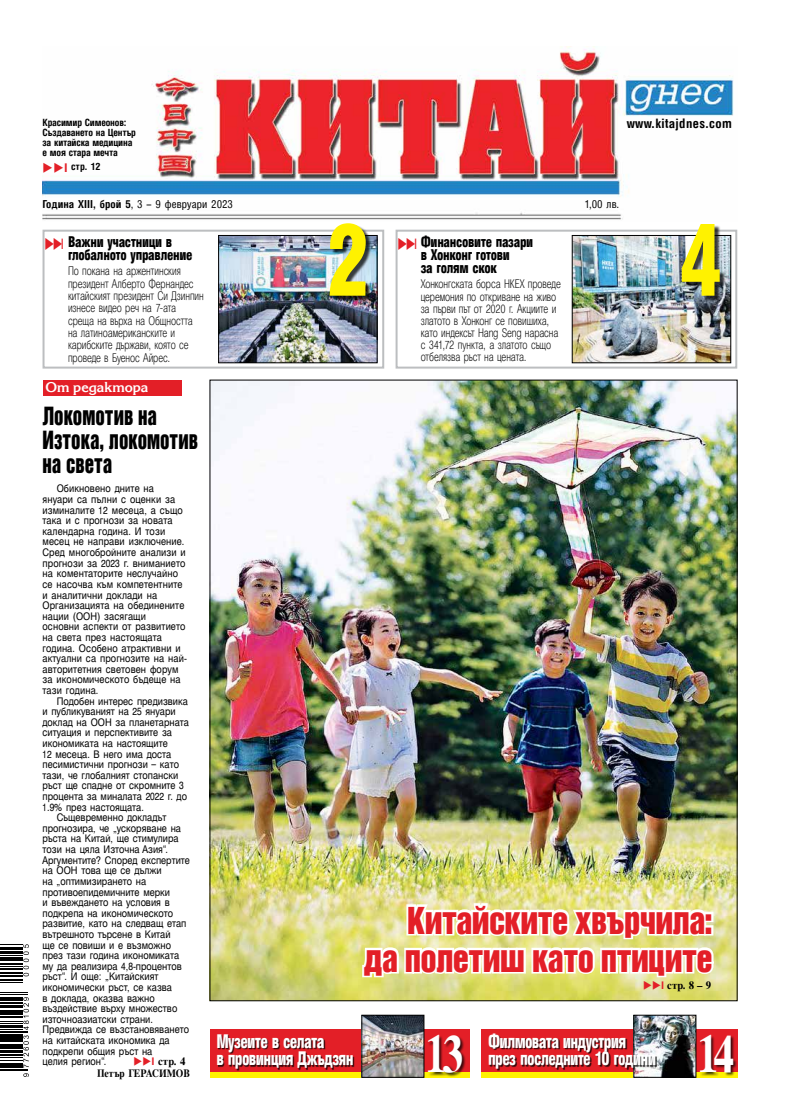
<style>
.page{position:relative;width:794px;height:1120px;background:#fff}
.page>*{position:absolute;margin:0;border:0;box-sizing:border-box;transform-origin:0 0}
.t1{font:100px "Hebar Cond Black CYR";color:#fff200;scale:.8 1}
.t2{font:700 50px "Timok CYR";color:#fff;scale:.8 1}
.t3{font:700 34px/38px "Iskar";letter-spacing:-.02em;color:#e31f27;text-align:right;scale:.96 1}
.t4{font:700 23px/24px "Iskar";color:#000;scale:.82 1}
.t5{font:19px/17px "Hebar Cond Black CYR";letter-spacing:-.04em;color:#fff;scale:.8 1}
.t6{font:15px/13.2px "Hebar Cond Black CYR";letter-spacing:-.025em;color:#000;scale:.85 1}
.t7{font:700 15px "Karina CYR";color:#fff}
.t8{font:14.4px "Hebar CYR";color:#e31f27;scale:.8 1}
.t9{font:700 13px "Hebar Condensed CYR";letter-spacing:.035em;color:#000}
.t10{font:12px/12.3px "Hebar Condensed Light CYR";letter-spacing:-.01em;color:#000;scale:.88 1}
.t11{font:700 11px "Hebar Condensed CYR";letter-spacing:.005em;color:#000}
.t12{font:11px "Hebar Condensed CYR";color:#000}
.t13{font:10.5px/10.6px "Hebar CYR";color:#000;scale:.88 1}
.t14{font:700 10.5px "Timok CYR";color:#000}
.t15{font:700 10.5px "Timok CYR";color:#000;scale:.88 1}
.t16{font:700 10px/10px "Hebar Condensed CYR";letter-spacing:-.005em;color:#000}
.s1{color:#e31f27}
.s2{font-family:"Hebar CYR";font-size:12px;color:#e31f27}
.s3{font-weight:400}
.s4{font-family:"Hebar CYR";color:#e31f27}
</style>
<div class="page">
<img style="left:212px;top:382px;width:523px;height:617px">
<img style="left:43px;top:47px;width:691px;height:173px">
<div style="left:210px;top:1029px;width:259px;height:48px;background:#e31f27"></div>
<div style="left:210px;top:1071px;width:259px;height:6px;background:#fff200"></div>
<div style="left:481px;top:1029px;width:256px;height:48px;background:#e31f27"></div>
<div style="left:481px;top:1071px;width:256px;height:6px;background:#fff200"></div>
<div style="left:43px;top:380px;width:139px;height:16px;background:#e31f27"></div>
<div style="left:699px;top:1035px;width:38px;height:41px;background:#000;opacity:.75"></div>
<img style="left:635px;top:1017px;width:59px;height:58px">
<div style="left:633px;top:1015px;width:63px;height:62px;border:1px solid #000"></div>
<img style="left:220px;top:237px;width:155px;height:124px">
<div style="left:218px;top:235px;width:159px;height:128px;border:1px solid #000"></div>
<div style="left:43px;top:230px;width:341px;height:139px;border:2px solid #bcbec0"></div>
<img style="left:574px;top:237px;width:155px;height:124px">
<div style="left:572px;top:235px;width:159px;height:128px;border:1px solid #000"></div>
<div style="left:331px;top:225px;width:41px;height:77px;background:#000;opacity:.75"></div>
<div style="left:395px;top:230px;width:342px;height:139px;border:2px solid #bcbec0"></div>
<div style="left:683px;top:225px;width:43px;height:77px;background:#000;opacity:.75"></div>
<div style="left:489px;top:1034px;width:168px;height:36px;background:#000;opacity:.75"></div>
<svg style="left:0;top:982px;width:22px;height:1px"></svg>
<hr style="left:0;top:979px;width:22px;height:2px;background:#000">
<svg style="left:0;top:992px;width:29px;height:85px"></svg>
<svg style="left:0;top:944px;width:29px;height:32px"></svg>
<img style="left:364px;top:1017px;width:58px;height:58px">
<div style="left:362px;top:1015px;width:62px;height:62px;border:1px solid #000"></div>
<div style="left:218px;top:1035px;width:136px;height:35px;background:#000;opacity:.75"></div>
<div style="left:428px;top:1035px;width:38px;height:41px;background:#000;opacity:.75"></div>
<svg style="left:360px;top:894px;width:356px;height:94px"></svg>
<p class="t16" style="left:43px;top:118px;width:95px">Красимир Симеонов:<br>Създаването на Център за китайска медицина е моя стара мечта</p>
<p class="t16" style="left:43px;top:161px;width:59px"><span class="s1">◆◆</span><span class="s2">I</span> стр. 12</p>
<p class="t11" style="left:42px;top:198px;width:192px">Година XIII, брой 5<span class="s3">, 3 – 9 февруари 2023</span></p>
<h1 class="t1" style="left:327px;top:202px;width:55px">2</h1>
<h3 class="t6" style="left:421px;top:235px;width:134px">Финансовите пазари в Хонконг готови<br>за голям скок</h3>
<p class="t10" style="left:421px;top:278px;width:161px">Хонконгската борса HKEX проведе церемония по откриване на живо за първи път от 2020 г. Акциите и златото в Хонконг се повишиха, като индексът Hang Seng нарасна с 341,72 пункта, а златото също отбелязва ръст на цената.</p>
<h3 class="t6" style="left:68px;top:235px;width:148px">Важни участници в глобалното управление</h3>
<p class="t10" style="left:68px;top:265px;width:156px">По покана на аржентинския президент Алберто Фернандес китайският президент Си Дзинпин изнесе видео реч на 7-ата среща на върха на Общността на латиноамериканските и карибските държави, която се проведе в Буенос Айрес.</p>
<h3 class="t8" style="left:44px;top:236px;width:26px">◆◆I</h3>
<h3 class="t8" style="left:397px;top:236px;width:26px">◆◆I</h3>
<h3 class="t7" style="left:46px;top:378px;width:104px">От редактора</h3>
<h3 class="t4" style="left:43px;top:403px;width:191px">Локомотив на<br>Изтока, локомотив на света</h3>
<p class="t9" style="left:626px;top:116px;width:107px">www.kitajdnes.com</p>
<p class="t12" style="left:584px;top:198px;width:36px">1,00 лв.</p>
<h1 class="t1" style="left:679px;top:202px;width:55px">4</h1>
<p class="t13" style="left:43px;top:483px;width:166px;text-indent:14px">Обикновено дните на януари са пълни с оценки за изминалите 12 месеца, а също така и с прогнози за новата календарна година. И този месец не направи изключение.<br>Сред многобройните анализи и прогнози за 2023 г. вниманието на коментаторите неслучайно се насочва към компетентните и аналитични доклади на<br>Организацията на обединените нации (ООН) засягащи<br>основни аспекти от развитието на света през настоящата година. Особено атрактивни и актуални са прогнозите на най&shy;авторитетния световен форум за икономическото бъдеще на тази година.</p>
<p class="t13" style="left:57px;top:696px;width:151px">Подобен интерес предизвика</p>
<p class="t13" style="left:43px;top:706px;width:153px">и публикуваният на 25 януари</p>
<p class="t13" style="left:43px;top:717px;width:168px">доклад на ООН за планетарната</p>
<p class="t13" style="left:43px;top:727px;width:149px">ситуация и перспективите за</p>
<p class="t13" style="left:43px;top:738px;width:144px">икономиката на настоящите</p>
<p class="t13" style="left:43px;top:749px;width:148px">12 месеца. В него има доста</p>
<p class="t13" style="left:43px;top:759px;width:157px">песимистични прогнози – като</p>
<p class="t13" style="left:43px;top:770px;width:156px">тази, че глобалният стопански</p>
<p class="t13" style="left:43px;top:780px;width:162px">ръст ще спадне от скромните 3</p>
<p class="t13" style="left:43px;top:791px;width:166px">процента за миналата 2022 г. до</p>
<p class="t13" style="left:43px;top:802px;width:117px">1.9% през настоящата.</p>
<p class="t13" style="left:57px;top:812px;width:126px">Същевременно докладът</p>
<p class="t13" style="left:43px;top:823px;width:159px">прогнозира, че „ускоряване на</p>
<p class="t13" style="left:43px;top:833px;width:156px">ръста на Китай, ще стимулира</p>
<p class="t13" style="left:43px;top:844px;width:144px">този на цяла Източна Азия“.</p>
<p class="t13" style="left:43px;top:855px;width:169px">Аргументите? Според експертите</p>
<p class="t13" style="left:43px;top:865px;width:137px">на ООН това ще се дължи</p>
<p class="t13" style="left:43px;top:876px;width:119px">на „оптимизирането на</p>
<p class="t13" style="left:43px;top:886px;width:147px">противоепидемичните мерки</p>
<p class="t13" style="left:43px;top:897px;width:146px">и въвеждането на условия в</p>
<p class="t13" style="left:43px;top:908px;width:150px">подкрепа на икономическото</p>
<p class="t13" style="left:43px;top:918px;width:165px">развитие, като на следващ етап</p>
<p class="t13" style="left:43px;top:929px;width:147px">вътрешното търсене в Китай</p>
<p class="t13" style="left:43px;top:939px;width:148px">ще се повиши и е възможно</p>
<p class="t13" style="left:43px;top:950px;width:157px">през тази година икономиката</p>
<p class="t13" style="left:43px;top:961px;width:160px">му да реализира 4,8-процентов</p>
<p class="t13" style="left:43px;top:971px;width:133px">ръст“. И още: „Китайският</p>
<p class="t13" style="left:43px;top:982px;width:149px">икономически ръст, се казва</p>
<p class="t13" style="left:43px;top:992px;width:129px">в доклада, оказва важно</p>
<p class="t13" style="left:43px;top:1003px;width:155px">въздействие върху множество</p>
<p class="t13" style="left:43px;top:1014px;width:127px">източноазиатски страни.</p>
<p class="t13" style="left:43px;top:1024px;width:168px">Предвижда се възстановяването</p>
<p class="t13" style="left:43px;top:1035px;width:146px">на китайската икономика да</p>
<p class="t13" style="left:43px;top:1045px;width:126px">подкрепи общия ръст на</p>
<p class="t13" style="left:43px;top:1056px;width:74px">целия регион“.</p>
<p class="t15" style="left:97px;top:1067px;width:107px">Петър Герасимов</p>
<p class="t14" style="left:133px;top:1055px;width:54px"><span class="s1">◆◆</span><span class="s4">I</span> стр. 4</p>
<h3 class="t3" style="left:363px;top:900px;width:365px">Китайските хвърчила:<br>да полетиш като птиците</h3>
<p class="t14" style="left:643px;top:979px;width:70px"><span class="s1">◆◆</span><span class="s4">I</span> стр. 8 – 9</p>
<h3 class="t5" style="left:216px;top:1033px;width:173px">Музеите в селата<br>в провинция Джъдзян</h3>
<h2 class="t2" style="left:424px;top:1024px;width:51px">13</h2>
<h3 class="t5" style="left:488px;top:1033px;width:212px">Филмовата индустрия през последните 10 години</h3>
<h2 class="t2" style="left:696px;top:1024px;width:49px">14</h2>
</div>
